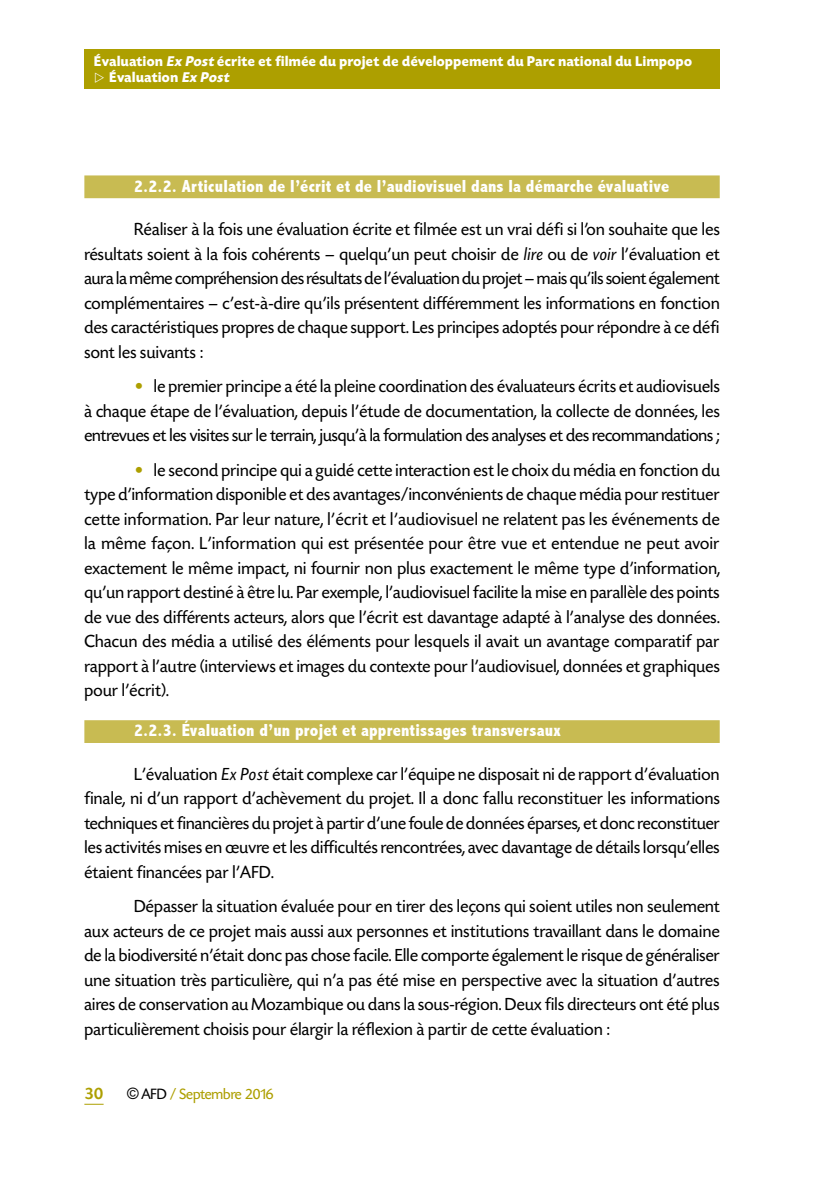
<style>
.page{position:relative;width:819px;height:1191px;background:#fff}
.page>*{position:absolute;margin:0;border:0;box-sizing:border-box;transform-origin:0 0}
.t1{font:18.38px/24.5px "Today SH";letter-spacing:.015em;color:#000;text-align:justify}
.t2{font:800 condensed 17.5px "Abadi";letter-spacing:.01em;color:#fff}
.t3{font:500 17.5px "Today SBOP";color:#ad9f00}
.t4{font:15.75px "Today SH";color:#ad9f00}
.t5{font:700 14.88px/15.8px "Today SH";letter-spacing:.04em;color:#fff;scale:.95 1}
.s1{font-style:italic}
.s2{font-family:"DIN";color:#ad9f00}
.s3{font-family:"Today SBOP";font-style:italic}
.s4{font-family:"Gill Sans";color:#000}
.s5{color:#000}
</style>
<div class="page">
<svg style="left:84px;top:1104px;width:20px;height:1px"></svg>
<div style="left:84px;top:50px;width:635px;height:39px;background:#ad9f00"></div>
<div style="left:84px;top:175px;width:635px;height:23px;background:#c8bb52"></div>
<div style="left:84px;top:720px;width:635px;height:23px;background:#c8bb52"></div>
<p class="t5" style="left:109px;top:54px;width:614px;text-indent:-15px">Évaluation <span class="s1">Ex Post</span> écrite et filmée du projet de développement du Parc national du Limpopo<br>Évaluation <span class="s1">Ex Post</span></p>
<p class="t2" style="left:134px;top:176px;width:536px">2.2.2. Articulation de l’écrit et de l’audiovisuel dans la démarche évaluative</p>
<p class="t1" style="left:84px;top:218px;width:637px;text-indent:50px">Réaliser à la fois une évaluation écrite et filmée est un vrai défi si l’on souhaite que les résultats soient à la fois cohérents – quelqu’un peut choisir de <span class="s1">lire</span> ou de <span class="s1">voir</span> l’évaluation et aura la même compréhension des résultats de l’évaluation du projet – mais qu’ils soient également complémentaires – c’est-à-dire qu’ils présentent différemment les informations en fonction des caractéristiques propres de chaque support. Les principes adoptés pour répondre à ce défi sont les suivants :</p>
<p class="t1" style="left:84px;top:374px;width:637px;text-indent:50px"><span class="s2">•</span> le premier principe a été la pleine coordination des évaluateurs écrits et audiovisuels à chaque étape de l’évaluation, depuis l’étude de documentation, la collecte de données, les entrevues et les visites sur le terrain, jusqu’à la formulation des analyses et des recommandations ;</p>
<p class="t1" style="left:84px;top:458px;width:637px;text-indent:50px"><span class="s2">•</span> le second principe qui a guidé cette interaction est le choix du média en fonction du type d’information disponible et des avantages/inconvénients de chaque média pour restituer cette information. Par leur nature, l’écrit et l’audiovisuel ne relatent pas les événements de la même façon. L’information qui est présentée pour être vue et entendue ne peut avoir exactement le même impact, ni fournir non plus exactement le même type d’information, qu’un rapport destiné à être lu. Par exemple, l’audiovisuel facilite la mise en parallèle des points de vue des différents acteurs, alors que l’écrit est davantage adapté à l’analyse des données.<br>Chacun des média a utilisé des éléments pour lesquels il avait un avantage comparatif par rapport à l’autre (interviews et images du contexte pour l’audiovisuel, données et graphiques pour l’écrit).</p>
<p class="t2" style="left:134px;top:721px;width:428px">2.2.3. Évaluation d’un projet et apprentissages transversaux</p>
<p class="t1" style="left:84px;top:762px;width:637px;text-indent:50px">L’évaluation <span class="s3">Ex Post</span> était complexe car l’équipe ne disposait ni de rapport d’évaluation finale, ni d’un rapport d’achèvement du projet. Il a donc fallu reconstituer les informations techniques et financières du projet à partir d’une foule de données éparses, et donc reconstituer les activités mises en œuvre et les difficultés rencontrées, avec davantage de détails lorsqu’elles étaient financées par l’AFD.</p>
<p class="t1" style="left:84px;top:895px;width:637px;text-indent:50px">Dépasser la situation évaluée pour en tirer des leçons qui soient utiles non seulement aux acteurs de ce projet mais aussi aux personnes et institutions travaillant dans le domaine de la biodiversité n’était donc pas chose facile. Elle comporte également le risque de généraliser une situation très particulière, qui n’a pas été mise en perspective avec la situation d’autres aires de conservation au Mozambique ou dans la sous-région. Deux fils directeurs ont été plus particulièrement choisis pour élargir la réflexion à partir de cette évaluation :</p>
<p class="t3" style="left:84px;top:1084px;width:21px">30</p>
<p class="t4" style="left:127px;top:1086px;width:148px"><span class="s4">©</span> <span class="s5">AFD</span> / Septembre 2016</p>
</div>
